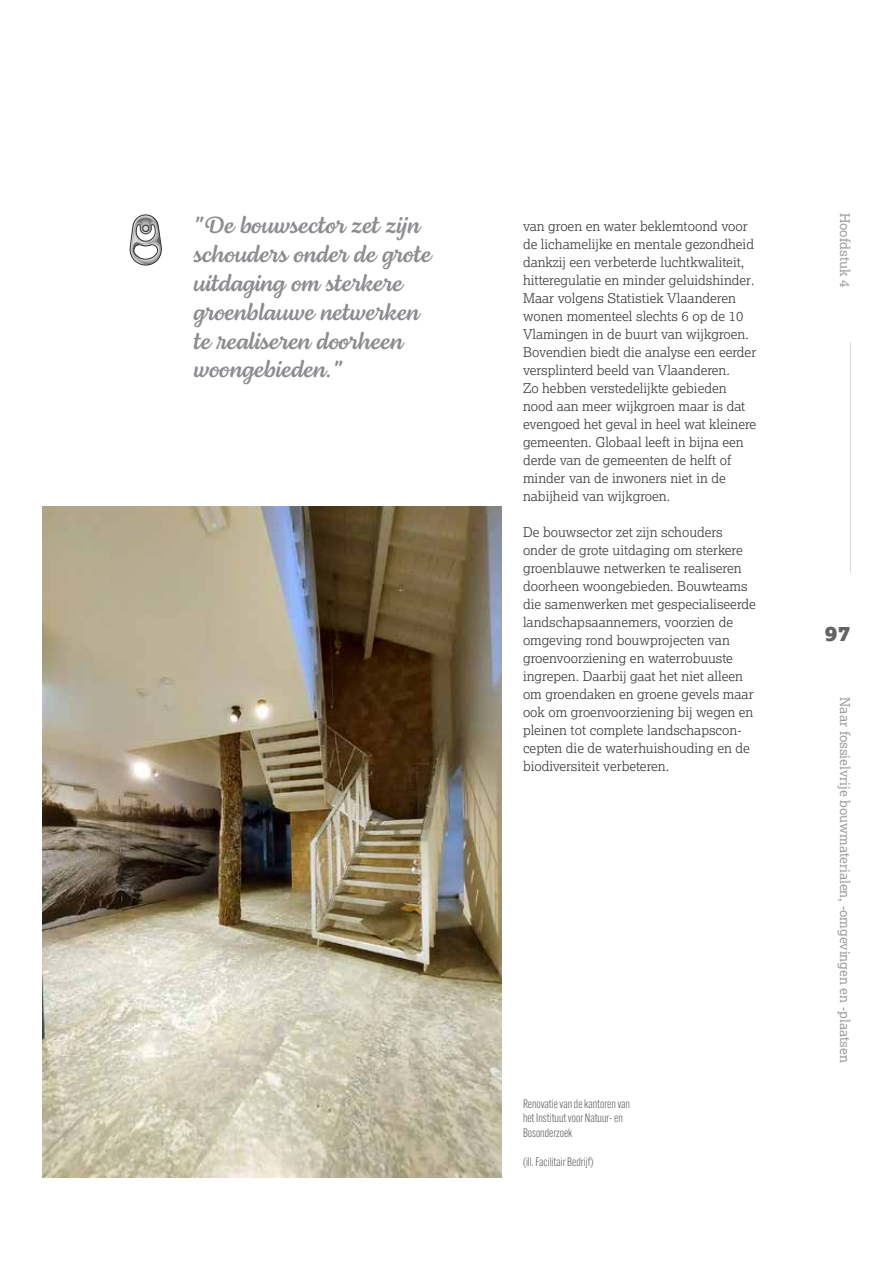
<style>
.page{position:relative;width:893px;height:1263px;background:#fff}
.page>*{position:absolute;margin:0;border:0;box-sizing:border-box;transform-origin:0 0}
.t1{font:24px/28.8px "Lemongrass Script";color:#8d8b8f}
.t2{font:900 21px "Lexia";color:#646363}
.t3{font:300 13.5px/18px "Lexia";color:#3c3c3b}
.t4{font:13.5px "Lexia";color:#9d9d9c}
.t5{font:300 12px/14.4px "Alternate Gothic ATF";color:#575756}
</style>
<div class="page">
<svg style="left:42px;top:506px;width:1px;height:467px"></svg>
<img style="left:43px;top:506px;width:459px;height:672px">
<svg style="left:129px;top:214px;width:33px;height:52px"></svg>
<hr style="left:850px;top:342px;width:1px;height:231px;background:#dadada">
<h1 class="t1" style="left:193px;top:211px;width:239px">"De bouwsector zet zijn schouders onder de grote uitdaging om sterkere groenblauwe netwerken te realiseren doorheen woongebieden."</h1>
<p class="t3" style="left:523px;top:216px;width:235px">van groen en water beklemtoond voor de lichamelijke en mentale gezondheid dankzij een verbeterde luchtkwaliteit, hitteregulatie en minder geluidshinder.<br>Maar volgens Statistiek Vlaanderen wonen momenteel slechts 6 op de 10<br>Vlamingen in de buurt van wijkgroen.<br>Bovendien biedt die analyse een eerder versplinterd beeld van Vlaanderen.<br>Zo hebben verstedelijkte gebieden nood aan meer wijkgroen maar is dat evengoed het geval in heel wat kleinere gemeenten. Globaal leeft in bijna een derde van de gemeenten de helft of minder van de inwoners niet in de nabijheid van wijkgroen.</p>
<p class="t3" style="left:523px;top:522px;width:234px">De bouwsector zet zijn schouders onder de grote uitdaging om sterkere groenblauwe netwerken te realiseren doorheen woongebieden. Bouwteams die samenwerken met gespecialiseerde landschapsaannemers, voorzien de omgeving rond bouwprojecten van groenvoorziening en waterrobuuste ingrepen. Daarbij gaat het niet alleen om groendaken en groene gevels maar ook om groenvoorziening bij wegen en pleinen tot complete landschapscon&shy;cepten die de waterhuishouding en de biodiversiteit verbeteren.</p>
<p class="t5" style="left:523px;top:1096px;width:109px">Renovatie van de kantoren van het Instituut voor Natuur- en<br>Bosonderzoek</p>
<p class="t5" style="left:523px;top:1154px;width:72px">(ill. Facilitair Bedrijf)</p>
<p class="t4" style="left:854px;top:213px;width:76px;rotate:90deg">Hoofdstuk 4</p>
<h2 class="t2" style="left:825px;top:619px;width:27px">97</h2>
<p class="t4" style="left:854px;top:697px;width:367px;rotate:90deg">Naar fossielvrije bouwmaterialen, -omgevingen en -plaatsen</p>
</div>
